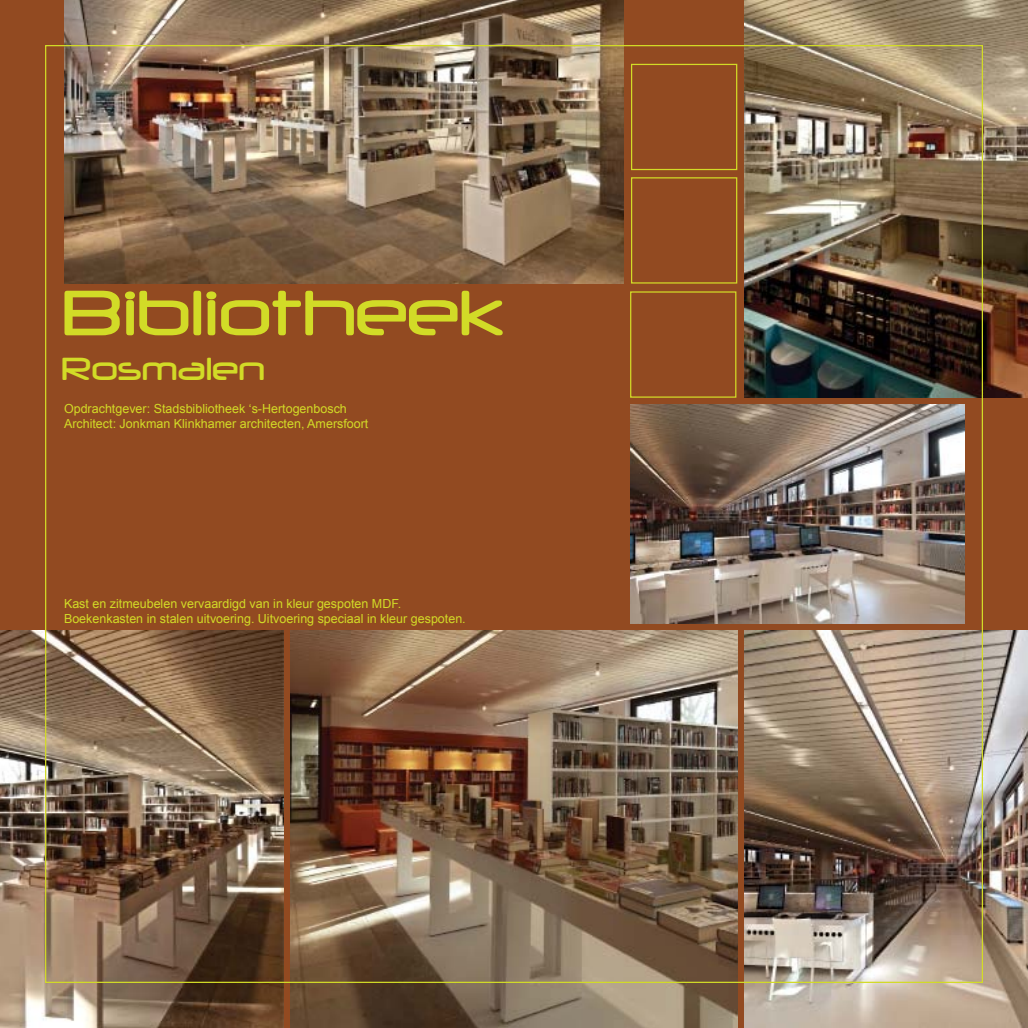
<style>
.page{position:relative;width:1028px;height:1028px;background:#924a21}
.page>*{position:absolute;margin:0;border:0;box-sizing:border-box;transform-origin:0 0}
.t1{font:75px "Neuropol";color:#d2db27}
.t2{font:37.5px "Neuropol";color:#d2db27}
.t3{font:12.5px/15px "Arial";color:#d2db27}
</style>
<div class="page">
<img style="left:64px;top:0;width:560px;height:283px">
<img style="left:744px;top:0;width:284px;height:397px">
<img style="left:631px;top:404px;width:333px;height:220px">
<img style="left:744px;top:631px;width:284px;height:397px">
<img style="left:291px;top:631px;width:446px;height:397px">
<img style="left:0;top:631px;width:283px;height:397px">
<div style="left:631px;top:64px;width:106px;height:106px;border:1px solid #d2db27"></div>
<div style="left:631px;top:177px;width:106px;height:106px;border:1px solid #d2db27"></div>
<div style="left:630px;top:291px;width:106px;height:107px;border:1px solid #d2db27"></div>
<h1 class="t1" style="left:62px;top:273px;width:444px">Bibliotheek</h1>
<h2 class="t2" style="left:62px;top:349px;width:205px">Rosmalen</h2>
<p class="t3" style="left:64px;top:401px;width:306px">Opdrachtgever: Stadsbibliotheek ‘s-Hertogenbosch<br>Architect: Jonkman Klinkhamer architecten, Amersfoort</p>
<p class="t3" style="left:64px;top:596px;width:403px">Kast en zitmeubelen vervaardigd van in kleur gespoten MDF.<br>Boekenkasten in stalen uitvoering. Uitvoering speciaal in kleur gespoten.</p>
</div>
